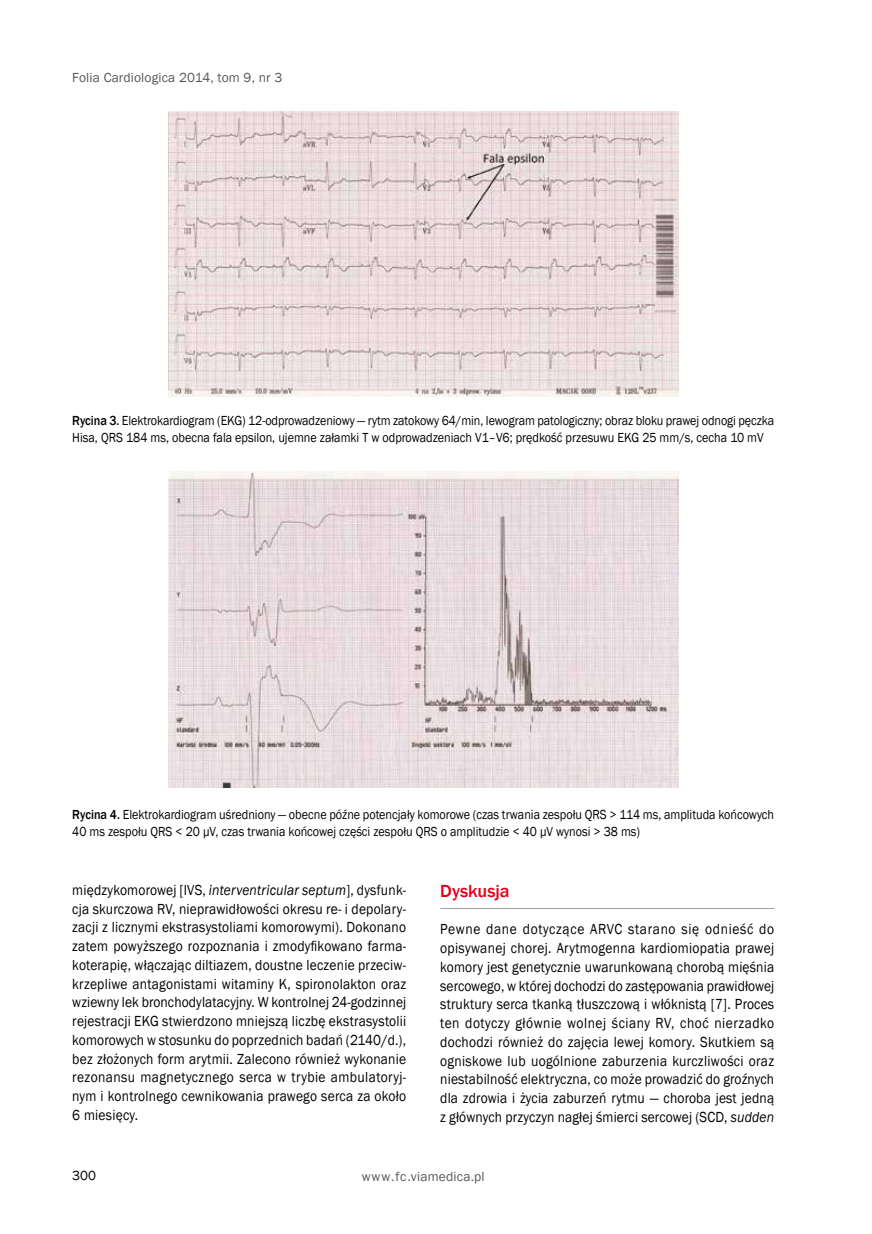
<style>
.page{position:relative;width:872px;height:1234px;background:#fff}
.page>*{position:absolute;margin:0;border:0;box-sizing:border-box;transform-origin:0 0}
.t1{font:500 18px "Franklin Gothic";color:#e2001a}
.t2{font:15px/18.8px "Franklin Gothic";letter-spacing:.015em;color:#000;text-align:justify;scale:.9 1}
.t3{font:13.5px/17.2px "Franklin Gothic";color:#000;scale:.9 1}
.t4{font:13.5px "Franklin Gothic";letter-spacing:.01em;color:#58585a}
.t5{font:13.5px "Franklin Gothic";color:#000}
.s1{font-weight:500}
.s2{font-style:italic}
</style>
<div class="page">
<hr style="left:440px;top:907px;width:334px;height:1px;background:#9c9e9f">
<img style="left:168px;top:111px;width:510px;height:285px">
<img style="left:168px;top:471px;width:510px;height:316px">
<p class="t4" style="left:72px;top:69px;width:211px">Folia Cardiologica 2014, tom 9, nr 3</p>
<p class="t3" style="left:72px;top:411px;width:781px"><span class="s1">Rycina 3.</span> Elektrokardiogram (EKG) 12-odprowadzeniowy — rytm zatokowy 64/min, lewogram patologiczny; obraz bloku prawej odnogi pęczka<br>Hisa, QRS 184 ms, obecna fala epsilon, ujemne załamki T w odprowadzeniach V1–V6; prędkość przesuwu EKG 25 mm/s, cecha 10 mV</p>
<p class="t3" style="left:72px;top:805px;width:781px"><span class="s1">Rycina 4.</span> Elektrokardiogram uśredniony — obecne późne potencjały komorowe (czas trwania zespołu QRS &gt; 114 ms, amplituda końcowych<br>40 ms zespołu QRS &lt; 20 µV, czas trwania końcowej części zespołu QRS o amplitudzie &lt; 40 µV wynosi &gt; 38 ms)</p>
<p class="t2" style="left:72px;top:880px;width:372px">międzykomorowej [IVS, <span class="s2">interventricular septum</span>], dysfunk&shy;cja skurczowa RV, nieprawidłowości okresu re- i depolary&shy;zacji z licznymi ekstrasystoliami komorowymi). Dokonano zatem powyższego rozpoznania i zmodyfikowano farma&shy;koterapię, włączając diltiazem, doustne leczenie przeciw&shy;krzepliwe antagonistami witaminy K, spironolakton oraz wziewny lek bronchodylatacyjny. W kontrolnej 24-godzinnej rejestracji EKG stwierdzono mniejszą liczbę ekstrasystolii komorowych w stosunku do poprzednich badań (2140/d.), bez złożonych form arytmii. Zalecono również wykonanie rezonansu magnetycznego serca w trybie ambulatoryj&shy;nym i kontrolnego cewnikowania prawego serca za około 6 miesięcy.</p>
<p class="t1" style="left:440px;top:879px;width:71px">Dyskusja</p>
<p class="t2" style="left:440px;top:920px;width:372px">Pewne dane dotyczące ARVC starano się odnieść do opisywanej chorej. Arytmogenna kardiomiopatia prawej komory jest genetycznie uwarunkowaną chorobą mięśnia sercowego, w której dochodzi do zastępowania prawidłowej struktury serca tkanką tłuszczową i włóknistą [7]. Proces ten dotyczy głównie wolnej ściany RV, choć nierzadko dochodzi również do zajęcia lewej komory. Skutkiem są ogniskowe lub uogólnione zaburzenia kurczliwości oraz niestabilność elektryczna, co może prowadzić do groźnych dla zdrowia i życia zaburzeń rytmu — choroba jest jedną z głównych przyczyn nagłej śmierci sercowej (SCD, <span class="s2">sudden</span></p>
<p class="t5" style="left:72px;top:1166px;width:25px">300</p>
<p class="t4" style="left:362px;top:1168px;width:124px">www.fc.viamedica.pl</p>
</div>
